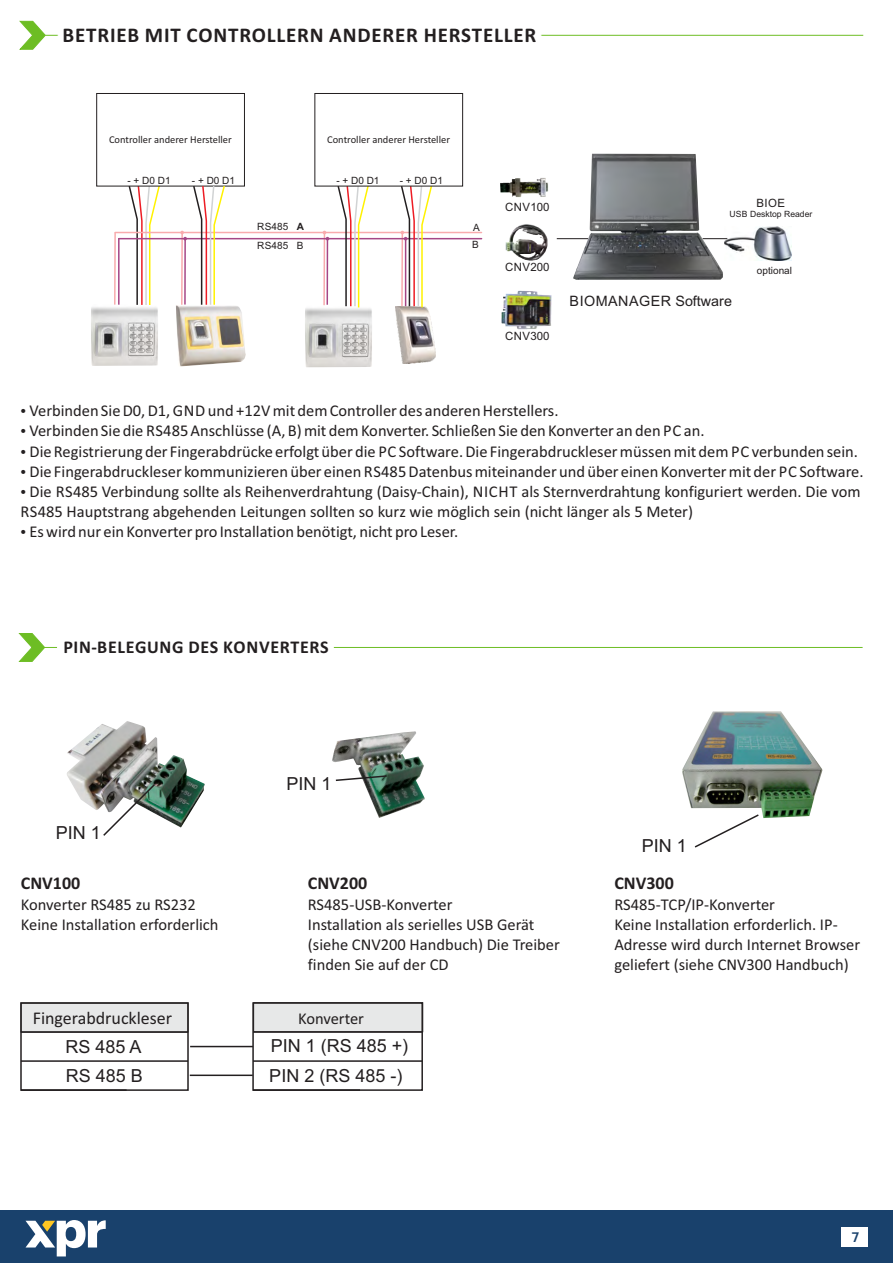
<style>
.page{position:relative;width:893px;height:1263px;background:#fff}
.page>*{position:absolute;margin:0;border:0;box-sizing:border-box;transform-origin:0 0}
.t1{font:700 21px "Calibri";letter-spacing:.04em;color:#231f20}
.t2{font:18px/29.2px "Arial";color:#231f20}
.t3{font:700 18px "Calibri";letter-spacing:.03em;color:#231f20}
.t4{font:18px "Calibri";color:#231f20}
.t5{font:16.5px/20.1px "Calibri";color:#231f20}
.t6{font:14.25px "Arial";letter-spacing:.035em;color:#231f20}
.t7{font:500 13.5px "Graphik";color:#19416c}
.t8{font:11.4px "Arial";letter-spacing:.025em;color:#231f20}
.t9{font:10.5px "Calibri";color:#231f20}
.t10{font:10.05px/19.8px "Arial";color:#231f20}
.t11{font:8.55px "Arial";color:#231f20}
.s1{font-weight:700}
</style>
<div class="page">
<hr style="left:45px;top:647px;width:818px;height:1px;background:#6dbd24">
<div style="left:57px;top:638px;width:276px;height:18px;background:#fff"></div>
<svg style="left:18px;top:633px;width:27px;height:29px"></svg>
<hr style="left:45px;top:35px;width:818px;height:1px;background:#6dbd24">
<div style="left:58px;top:26px;width:483px;height:18px;background:#fff"></div>
<svg style="left:19px;top:20px;width:27px;height:30px"></svg>
<div style="left:21px;top:1003px;width:167px;height:29px;background:#e7e8e8"></div>
<div style="left:253px;top:1002px;width:170px;height:30px;background:#e7e8e8"></div>
<div style="left:20px;top:1002px;width:169px;height:89px;border:2px solid #231f20"></div>
<hr style="left:21px;top:1060px;width:167px;height:2px;background:#231f20">
<hr style="left:21px;top:1031px;width:167px;height:2px;background:#231f20">
<hr style="left:21px;top:1089px;width:106px;height:2px;background:#231f20">
<div style="left:252px;top:1002px;width:171px;height:89px;border:2px solid #231f20"></div>
<hr style="left:253px;top:1060px;width:169px;height:2px;background:#231f20">
<hr style="left:253px;top:1031px;width:169px;height:2px;background:#231f20">
<hr style="left:253px;top:1089px;width:107px;height:2px;background:#231f20">
<hr style="left:190px;top:1046px;width:63px;height:1px;background:#231f20">
<hr style="left:190px;top:1074px;width:63px;height:2px;background:#231f20">
<img style="left:67px;top:721px;width:138px;height:106px">
<svg style="left:102px;top:783px;width:54px;height:53px"></svg>
<img style="left:332px;top:731px;width:93px;height:87px">
<svg style="left:334px;top:774px;width:54px;height:8px"></svg>
<img style="left:682px;top:711px;width:140px;height:107px">
<svg style="left:693px;top:813px;width:67px;height:35px"></svg>
<img style="left:573px;top:154px;width:150px;height:126px">
<img style="left:305px;top:308px;width:67px;height:59px">
<svg style="left:127px;top:186px;width:35px;height:118px"></svg>
<hr style="left:118px;top:239px;width:2px;height:67px;background:#a54786">
<hr style="left:114px;top:232px;width:2px;height:74px;background:#f8abad">
<img style="left:91px;top:304px;width:67px;height:62px">
<img style="left:395px;top:307px;width:40px;height:56px">
<div style="left:97px;top:93px;width:148px;height:93px;background:#fff;border:1px solid #231f20"></div>
<hr style="left:326px;top:239px;width:2px;height:66px;background:#a54786">
<hr style="left:323px;top:232px;width:2px;height:73px;background:#f8abad">
<hr style="left:115px;top:232px;width:367px;height:1px;background:#f8abad">
<hr style="left:119px;top:238px;width:363px;height:1px;background:#a54786">
<svg style="left:323px;top:231px;width:6px;height:9px"></svg>
<img style="left:500px;top:178px;width:48px;height:19px">
<img style="left:506px;top:224px;width:41px;height:37px">
<img style="left:501px;top:290px;width:51px;height:39px">
<svg style="left:180px;top:184px;width:46px;height:121px"></svg>
<svg style="left:336px;top:186px;width:35px;height:123px"></svg>
<svg style="left:400px;top:186px;width:35px;height:123px"></svg>
<div style="left:315px;top:93px;width:148px;height:93px;background:#fff;border:1px solid #231f20"></div>
<img style="left:724px;top:227px;width:67px;height:33px">
<hr style="left:557px;top:238px;width:31px;height:1px;background:#231f20">
<svg style="left:703px;top:238px;width:24px;height:1px"></svg>
<img style="left:176px;top:305px;width:70px;height:62px">
<div style="left:0;top:1210px;width:893px;height:53px;background:#19416c"></div>
<svg style="left:26px;top:1220px;width:80px;height:36px"></svg>
<div style="left:841px;top:1227px;width:26px;height:19px;background:#fff"></div>
<p class="t1" style="left:63px;top:26px;width:475px">BETRIEB MIT CONTROLLERN ANDERER HERSTELLER</p>
<p class="t9" style="left:109px;top:135px;width:124px">Controller anderer Hersteller</p>
<p class="t9" style="left:327px;top:135px;width:124px">Controller anderer Hersteller</p>
<p class="t10" style="left:127px;top:172px;width:45px">- + D0 D1</p>
<p class="t10" style="left:192px;top:172px;width:45px">- + D0 D1</p>
<p class="t10" style="left:336px;top:172px;width:45px">- + D0 D1</p>
<p class="t10" style="left:400px;top:172px;width:45px">- + D0 D1</p>
<p class="t10" style="left:257px;top:217px;width:48px">RS485 <span class="s1">A<br></span>RS485 B</p>
<p class="t10" style="left:472px;top:219px;width:9px;line-height:17.7px">A<br>B</p>
<p class="t8" style="left:505px;top:202px;width:46px">CNV100</p>
<p class="t8" style="left:505px;top:263px;width:46px">CNV200</p>
<p class="t8" style="left:505px;top:331px;width:46px">CNV300</p>
<p class="t8" style="left:756px;top:199px;width:30px">BIOE</p>
<p class="t11" style="left:729px;top:211px;width:84px">USB Desktop Reader</p>
<p class="t6" style="left:570px;top:295px;width:164px">BIOMANAGER Software</p>
<p class="t10" style="left:757px;top:261px;width:37px">optional</p>
<p class="t5" style="left:20px;top:402px;width:540px">• Verbinden Sie D0, D1, GND und +12V mit dem Controller des anderen Herstellers.</p>
<p class="t5" style="left:20px;top:422px;width:686px">• Verbinden Sie die RS485 Anschlüsse (A, B) mit dem Konverter. Schließen Sie den Konverter an den PC an.</p>
<p class="t5" style="left:20px;top:442px;width:839px">• Die Registrierung der Fingerabdrücke erfolgt über die PC Software. Die Fingerabdruckleser müssen mit dem PC verbunden sein.</p>
<p class="t5" style="left:20px;top:462px;width:845px">• Die Fingerabdruckleser kommunizieren über einen RS485 Datenbus miteinander und über einen Konverter mit der PC Software.</p>
<p class="t5" style="left:20px;top:483px;width:842px">• Die RS485 Verbindung sollte als Reihenverdrahtung (Daisy-Chain), NICHT als Sternverdrahtung konfiguriert werden. Die vom<br>RS485 Hauptstrang abgehenden Leitungen sollten so kurz wie möglich sein (nicht länger als 5 Meter)</p>
<p class="t5" style="left:20px;top:523px;width:440px">• Es wird nur ein Konverter pro Installation benötigt, nicht pro Leser.</p>
<p class="t3" style="left:63px;top:640px;width:267px">PIN-BELEGUNG DES KONVERTERS</p>
<p class="t2" style="left:56px;top:820px;width:47px">PIN 1</p>
<p class="t3" style="left:21px;top:876px;width:61px">CNV100</p>
<p class="t5" style="left:21px;top:896px;width:199px">Konverter RS485 zu RS232<br>Keine Installation erforderlich</p>
<p class="t2" style="left:286px;top:770px;width:47px">PIN 1</p>
<p class="t3" style="left:308px;top:876px;width:61px">CNV200</p>
<p class="t5" style="left:308px;top:896px;width:253px">RS485-USB-Konverter<br>Installation als serielles USB Gerät (siehe CNV200 Handbuch) Die Treiber finden Sie auf der CD</p>
<p class="t4" style="left:33px;top:1011px;width:141px">Fingerabdruckleser</p>
<p class="t5" style="left:298px;top:1009px;width:67px">Konverter</p>
<p class="t2" style="left:65px;top:1033px;width:79px">RS 485 A<br>RS 485 B</p>
<p class="t2" style="left:269px;top:1032px;width:140px;line-height:30.2px">PIN 1 (RS 485 +)<br>PIN 2 (RS 485 -)</p>
<p class="t2" style="left:642px;top:833px;width:47px">PIN 1</p>
<p class="t3" style="left:614px;top:876px;width:61px">CNV300</p>
<p class="t5" style="left:614px;top:896px;width:247px">RS485-TCP/IP-Konverter<br>Keine Installation erforderlich. IP-Adresse wird durch Internet Browser geliefert (siehe CNV300 Handbuch)</p>
<p class="t7" style="left:852px;top:1230px;width:9px">7</p>
</div>
